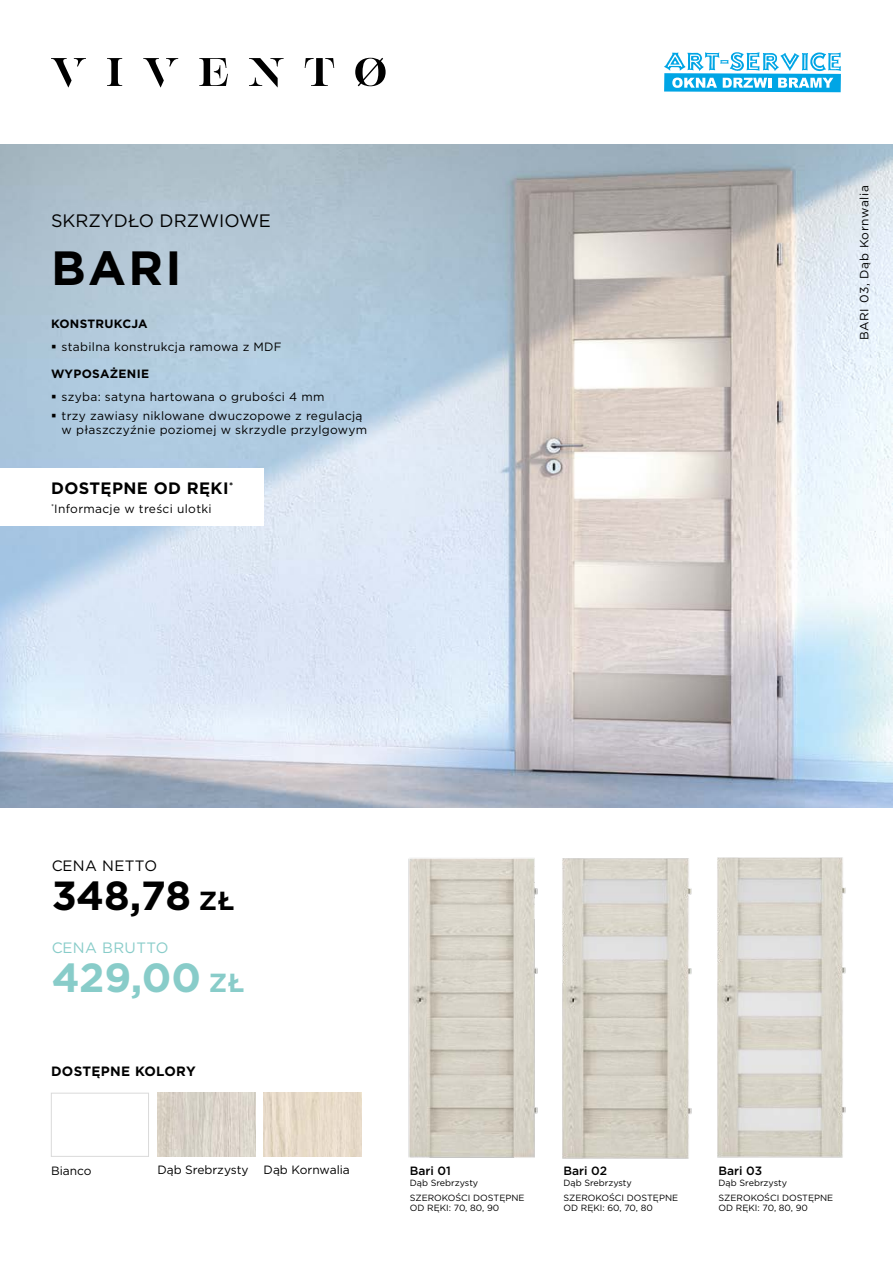
<style>
.page{position:relative;width:893px;height:1263px;background:#fff}
.page>*{position:absolute;margin:0;border:0;box-sizing:border-box;transform-origin:0 0}
.Nazwa_modelu{font:700 48px "Gotham";color:#000}
.t1{font:700 40.65px "Gotham";color:#000}
.t2{font:700 40.65px "Gotham";color:#88ccc9}
.Nazwa_modelu-2{font:18px "Gotham";color:#000}
.Śródtytuł{font:700 16.5px "Gotham";letter-spacing:.025em;color:#000}
.t3{font:15px "Gotham";letter-spacing:.025em;color:#88ccc9}
.t4{font:15px "Gotham";letter-spacing:.025em;color:#000}
.Śródtytuł-2{font:700 13.5px "Gotham";letter-spacing:.025em;color:#000}
.Śródtytuł-3{font:12px/14.4px "Gotham";letter-spacing:.025em;color:#000}
.Opis_ikony{font:12px "Gotham";color:#000}
.Śródtytuł-4{font:700 12px "Gotham";letter-spacing:.025em;color:#000}
.Opis_wizualizacji{font:12px "Gotham";letter-spacing:.05em;color:#000}
.Opis{font:500 12px "Gotham";color:#000}
.Opis_ikony-2{font:9px "Gotham";color:#000}
.s1{font-size:26.1px}
</style>
<div class="page">
<img style="left:0;top:145px;width:893px;height:663px">
<img style="left:408px;top:858px;width:130px;height:300px">
<img style="left:562px;top:858px;width:130px;height:301px">
<img style="left:717px;top:857px;width:129px;height:301px">
<div style="left:0;top:468px;width:264px;height:58px;background:#fff"></div>
<img style="left:157px;top:1093px;width:98px;height:64px">
<img style="left:264px;top:1093px;width:97px;height:64px">
<svg style="left:51px;top:58px;width:35px;height:30px"></svg>
<svg style="left:143px;top:58px;width:35px;height:30px"></svg>
<svg style="left:107px;top:58px;width:15px;height:28px"></svg>
<svg style="left:199px;top:58px;width:29px;height:28px"></svg>
<svg style="left:249px;top:58px;width:35px;height:30px"></svg>
<svg style="left:305px;top:58px;width:29px;height:28px"></svg>
<svg style="left:355px;top:58px;width:31px;height:28px"></svg>
<svg style="left:664px;top:52px;width:177px;height:40px"></svg>
<div style="left:51px;top:1093px;width:98px;height:64px;background:#fff;border:1px solid #dadada"></div>
<svg style="left:52px;top:345px;width:4px;height:4px"></svg>
<svg style="left:52px;top:395px;width:4px;height:4px"></svg>
<svg style="left:52px;top:414px;width:4px;height:3px"></svg>
<p class="Nazwa_modelu-2" style="left:51px;top:209px;width:221px">SKRZYDŁO DRZWIOWE</p>
<p class="Nazwa_modelu" style="left:51px;top:236px;width:132px">BARI</p>
<p class="Śródtytuł-4" style="left:51px;top:316px;width:98px">KONSTRUKCJA</p>
<p class="Śródtytuł-3" style="left:62px;top:339px;width:222px">stabilna konstrukcja ramowa z MDF</p>
<p class="Śródtytuł-4" style="left:51px;top:366px;width:100px">WYPOSAŻENIE</p>
<p class="Śródtytuł-3" style="left:62px;top:389px;width:264px">szyba: satyna hartowana o grubości 4 mm</p>
<p class="Śródtytuł-3" style="left:62px;top:408px;width:307px">trzy zawiasy niklowane dwuczopowe z regulacją w płaszczyźnie poziomej w skrzydle przylgowym</p>
<p class="Śródtytuł" style="left:51px;top:477px;width:184px">DOSTĘPNE OD RĘKI<sup>*</sup></p>
<p class="Śródtytuł-3" style="left:51px;top:501px;width:162px"><sup>*</sup>Informacje w treści ulotki</p>
<p class="Opis_wizualizacji" style="left:857px;top:340px;width:156px;rotate:-90deg">BARI 03, Dąb Kornwalia</p>
<p class="t4" style="left:51px;top:856px;width:108px">CENA NETTO</p>
<h2 class="t1" style="left:51px;top:869px;width:185px">348,78 <span class="s1">ZŁ</span></h2>
<p class="t3" style="left:51px;top:938px;width:119px">CENA BRUTTO</p>
<h2 class="t2" style="left:51px;top:951px;width:195px">429,00 <span class="s1">ZŁ</span></h2>
<p class="Śródtytuł-2" style="left:51px;top:1062px;width:146px">DOSTĘPNE KOLORY</p>
<p class="Opis_ikony" style="left:51px;top:1163px;width:42px">Bianco</p>
<p class="Opis_ikony" style="left:157px;top:1162px;width:93px">Dąb Srebrzysty</p>
<p class="Opis_ikony" style="left:264px;top:1162px;width:88px">Dąb Kornwalia</p>
<p class="Opis" style="left:410px;top:1163px;width:43px">Bari 01</p>
<p class="Opis_ikony-2" style="left:410px;top:1176px;width:70px">Dąb Srebrzysty</p>
<p class="Opis_ikony-2" style="left:410px;top:1192px;width:116px">SZEROKOŚCI DOSTĘPNE</p>
<p class="Opis_ikony-2" style="left:410px;top:1202px;width:91px">OD RĘKI: 70, 80, 90</p>
<p class="Opis" style="left:563px;top:1163px;width:45px">Bari 02</p>
<p class="Opis_ikony-2" style="left:563px;top:1176px;width:70px">Dąb Srebrzysty</p>
<p class="Opis_ikony-2" style="left:563px;top:1192px;width:116px">SZEROKOŚCI DOSTĘPNE</p>
<p class="Opis_ikony-2" style="left:563px;top:1202px;width:91px">OD RĘKI: 60, 70, 80</p>
<p class="Opis" style="left:719px;top:1163px;width:45px">Bari 03</p>
<p class="Opis_ikony-2" style="left:719px;top:1176px;width:70px">Dąb Srebrzysty</p>
<p class="Opis_ikony-2" style="left:719px;top:1192px;width:116px">SZEROKOŚCI DOSTĘPNE</p>
<p class="Opis_ikony-2" style="left:719px;top:1202px;width:91px">OD RĘKI: 70, 80, 90</p>
</div>
